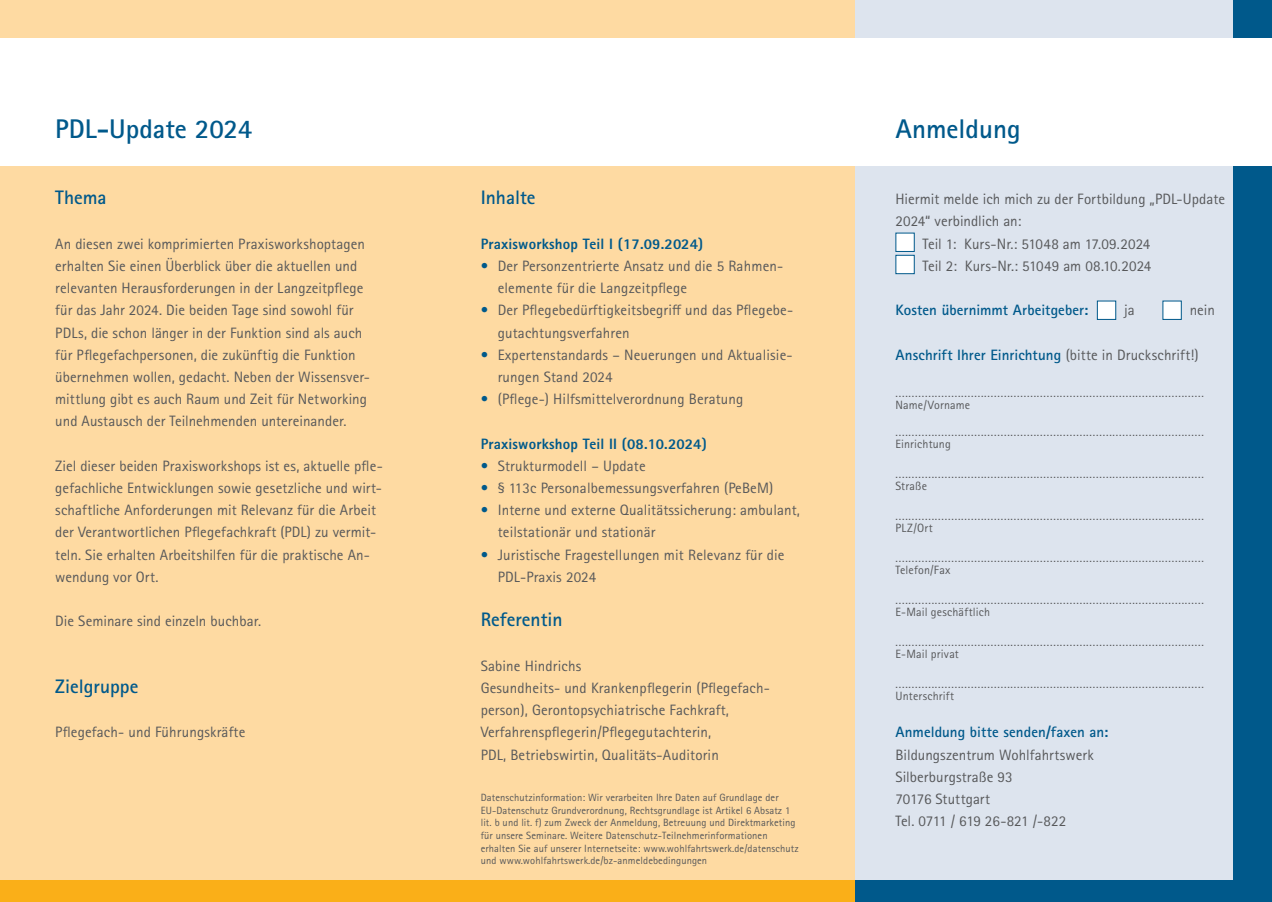
<style>
.page{position:relative;width:1272px;height:902px;background:#fff}
.page>*{position:absolute;margin:0;border:0;box-sizing:border-box;transform-origin:0 0}
.t1{font:700 27px "Rotis Sans Serif Std";color:#00598b}
.t2{font:700 19.5px "Rotis Sans Serif Std";color:#00598b}
.t3{font:15px/22.2px "Rotis Sans Serif Std";letter-spacing:.01em;color:#57585a}
.t4{font:700 15px "Rotis Sans Serif Std";color:#00598b}
.t5{font:800 15px "Rotis Sans Serif Std";letter-spacing:.01em;color:#00598b}
.t6{font:12px/12px "Rotis Sans Serif Std";letter-spacing:.015em;color:#57585a}
.t7{font:10.5px/12.6px "Rotis Sans Serif Std";letter-spacing:.01em;color:#57585a}
.s1{color:#00598b}
.s2{font-weight:400;color:#57585a}
</style>
<div class="page">
<div style="left:0;top:0;width:1271px;height:901px;background:#fedaa2"></div>
<div style="left:855px;top:0;width:416px;height:901px;background:#dde4ee"></div>
<div style="left:0;top:880px;width:855px;height:21px;background:#faaf18"></div>
<div style="left:855px;top:880px;width:416px;height:21px;background:#00598b"></div>
<div style="left:1233px;top:0;width:38px;height:901px;background:#00598b"></div>
<div style="left:895px;top:233px;width:19px;height:19px;background:#fff"></div>
<div style="left:895px;top:255px;width:19px;height:19px;background:#fff;border:1px solid #00598b"></div>
<div style="left:1096px;top:300px;width:20px;height:20px;background:#fff;border:1px solid #00598b"></div>
<div style="left:1162px;top:300px;width:19px;height:20px;background:linear-gradient(to bottom,#fff,#f7fafb)"></div>
<div style="left:0;top:38px;width:1271px;height:128px;background:#fff"></div>
<h1 class="t1" style="left:55px;top:112px;width:198px">PDL-Update 2024</h1>
<h1 class="t1" style="left:895px;top:112px;width:127px">Anmeldung</h1>
<h2 class="t2" style="left:55px;top:185px;width:53px">Thema</h2>
<p class="t3" style="left:55px;top:232px;width:316px">An diesen zwei komprimierten Praxisworkshoptagen erhalten Sie einen Überblick über die aktuellen und relevanten Herausforderungen in der Langzeitpflege für das Jahr 2024. Die beiden Tage sind sowohl für PDLs, die schon länger in der Funktion sind als auch für Pflegefachpersonen, die zukünftig die Funktion übernehmen wollen, gedacht. Neben der Wissensver&shy;mittlung gibt es auch Raum und Zeit für Networking und Austausch der Teilnehmenden untereinander.</p>
<p class="t3" style="left:55px;top:454px;width:329px">Ziel dieser beiden Praxisworkshops ist es, aktuelle pfle&shy;gefachliche Entwicklungen sowie gesetzliche und wirt&shy;schaftliche Anforderungen mit Relevanz für die Arbeit der Verantwortlichen Pflegefachkraft (PDL) zu vermit&shy;teln. Sie erhalten Arbeitshilfen für die praktische An&shy;wendung vor Ort.</p>
<p class="t3" style="left:55px;top:610px;width:207px">Die Seminare sind einzeln buchbar.</p>
<h2 class="t2" style="left:55px;top:674px;width:85px">Zielgruppe</h2>
<p class="t3" style="left:55px;top:721px;width:192px">Pflegefach- und Führungskräfte</p>
<h2 class="t2" style="left:480px;top:185px;width:56px">Inhalte</h2>
<p class="t5" style="left:480px;top:234px;width:224px">Praxisworkshop Teil I (17.09.2024)</p>
<p class="t3" style="left:497px;top:255px;width:287px;text-indent:-17px"><span class="s1">•</span> Der Personzentrierte Ansatz und die 5 Rahmen&shy;elemente für die Langzeitpflege</p>
<p class="t3" style="left:497px;top:299px;width:297px;text-indent:-17px"><span class="s1">•</span> Der Pflegebedürftigkeitsbegriff und das Pflegebe&shy;gutachtungsverfahren</p>
<p class="t3" style="left:497px;top:343px;width:296px;text-indent:-17px"><span class="s1">•</span> Expertenstandards – Neuerungen und Aktualisie&shy;rungen Stand 2024</p>
<p class="t3" style="left:480px;top:388px;width:264px"><span class="s1">•</span> (Pflege-) Hilfsmittelverordnung Beratung</p>
<p class="t5" style="left:480px;top:434px;width:227px">Praxisworkshop Teil II (08.10.2024)</p>
<p class="t3" style="left:480px;top:454px;width:166px"><span class="s1">•</span> Strukturmodell – Update</p>
<p class="t3" style="left:480px;top:477px;width:294px"><span class="s1">•</span> § 113c Personalbemessungsverfahren (PeBeM)</p>
<p class="t3" style="left:497px;top:499px;width:304px;text-indent:-17px"><span class="s1">•</span> Interne und externe Qualitätssicherung: ambulant, teilstationär und stationär</p>
<p class="t3" style="left:497px;top:543px;width:288px;text-indent:-17px"><span class="s1">•</span> Juristische Fragestellungen mit Relevanz für die<br>PDL-Praxis 2024</p>
<h2 class="t2" style="left:480px;top:607px;width:83px">Referentin</h2>
<p class="t3" style="left:480px;top:654px;width:289px">Sabine Hindrichs<br>Gesundheits- und Krankenpflegerin (Pflegefach&shy;person), Gerontopsychiatrische Fachkraft, Verfahrenspflegerin/Pflegegutachterin,<br>PDL, Betriebswirtin, Qualitäts-Auditorin</p>
<p class="t7" style="left:480px;top:791px;width:319px">Datenschutzinformation: Wir verarbeiten Ihre Daten auf Grundlage der EU-Datenschutz Grundverordnung, Rechtsgrundlage ist Artikel 6 Absatz 1 lit. b und lit. f) zum Zweck der Anmeldung, Betreuung und Direktmarketing für unsere Seminare. Weitere Datenschutz-Teilnehmerinformationen erhalten Sie auf unserer Internetseite: www.wohlfahrtswerk.de/datenschutz und www.wohlfahrtswerk.de/bz-anmeldebedingungen</p>
<p class="t3" style="left:895px;top:188px;width:331px">Hiermit melde ich mich zu der Fortbildung „PDL-Update</p>
<p class="t3" style="left:895px;top:210px;width:127px">2024“ verbindlich an:</p>
<p class="t3" style="left:922px;top:232px;width:229px">Teil 1: Kurs-Nr.: 51048 am 17.09.2024</p>
<p class="t3" style="left:922px;top:255px;width:230px">Teil 2: Kurs-Nr.: 51049 am 08.10.2024</p>
<p class="t4" style="left:895px;top:301px;width:194px">Kosten übernimmt Arbeitgeber:</p>
<p class="t3" style="left:1124px;top:299px;width:12px">ja</p>
<p class="t3" style="left:1189px;top:299px;width:27px">nein</p>
<p class="t4" style="left:895px;top:345px;width:304px">Anschrift Ihrer Einrichtung <span class="s2">(bitte in Druckschrift!)</span></p>
<p class="t6" style="left:895px;top:387px;width:310px">..............................................................................................<br>Name/Vorname</p>
<p class="t6" style="left:895px;top:426px;width:310px">..............................................................................................<br>Einrichtung</p>
<p class="t6" style="left:895px;top:468px;width:310px">..............................................................................................<br>Straße</p>
<p class="t6" style="left:895px;top:510px;width:310px">..............................................................................................<br>PLZ/Ort</p>
<p class="t6" style="left:895px;top:552px;width:310px">..............................................................................................<br>Telefon/Fax</p>
<p class="t6" style="left:895px;top:594px;width:310px">..............................................................................................<br>E-Mail geschäftlich</p>
<p class="t6" style="left:895px;top:636px;width:310px">..............................................................................................<br>E-Mail privat</p>
<p class="t6" style="left:895px;top:678px;width:310px">..............................................................................................<br>Unterschrift</p>
<p class="t4" style="left:895px;top:722px;width:214px">Anmeldung bitte senden/faxen an:</p>
<p class="t3" style="left:895px;top:743px;width:200px">Bildungszentrum Wohlfahrtswerk<br>Silberburgstraße 93<br>70176 Stuttgart<br>Tel. 0711 / 619 26-821 /-822</p>
</div>
